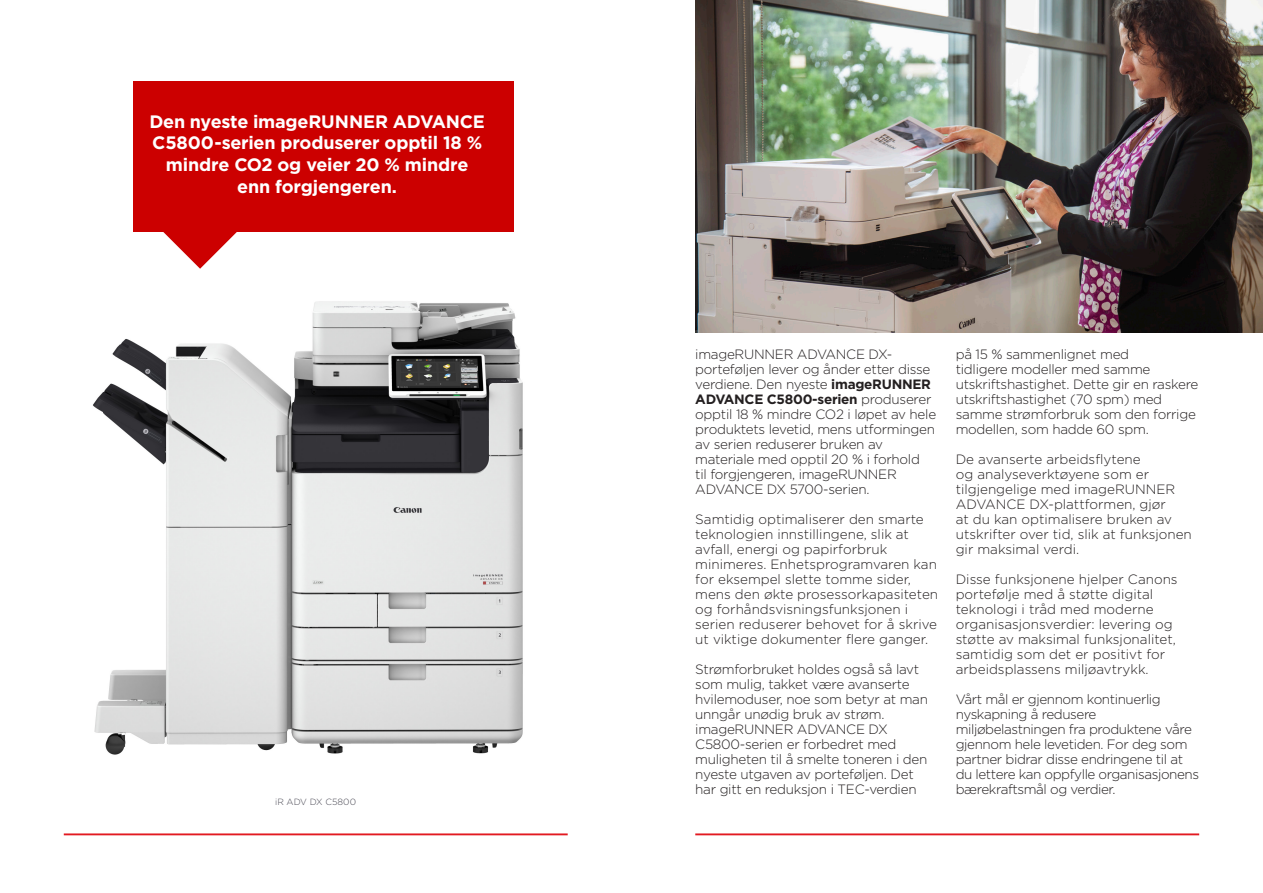
<style>
.page{position:relative;width:1263px;height:893px;background:#fff}
.page>*{position:absolute;margin:0;border:0;box-sizing:border-box;transform-origin:0 0}
.Subheading_BLACK{font:700 18px/21.6px "Gotham";letter-spacing:-.01em;color:#fff;text-align:center}
.t1{font:300 13.5px/15px "Gotham";letter-spacing:-.02em;color:#231f20}
.t2{font:300 13.5px/15px "Gotham";color:#231f20}
.t3{font:300 9px "Gotham";color:#484752}
.s1{font-weight:700}
</style>
<div class="page">
<hr style="left:695px;top:833px;width:504px;height:2px;background:#e21a21">
<hr style="left:64px;top:833px;width:504px;height:2px;background:#e21a21">
<img style="left:695px;top:0;width:568px;height:332px">
<img style="left:93px;top:301px;width:430px;height:454px">
<svg style="left:163px;top:232px;width:74px;height:37px"></svg>
<div style="left:134px;top:81px;width:380px;height:151px;background:#c00"></div>
<p class="Subheading_BLACK" style="left:149px;top:111px;width:337px">Den nyeste imageRUNNER ADVANCE<br>C5800-serien produserer opptil 18 % mindre CO2 og veier 20 % mindre enn forgjengeren.</p>
<p class="t3" style="left:275px;top:796px;width:82px">iR ADV DX C5800</p>
<p class="t1" style="left:695px;top:347px;width:242px">imageRUNNER ADVANCE DX&shy;porteføljen lever og ånder etter disse verdiene. Den nyeste <span class="s1">imageRUNNER<br>ADVANCE C5800-serien</span> produserer opptil 18 % mindre CO2 i løpet av hele produktets levetid, mens utformingen av serien reduserer bruken av materiale med opptil 20 % i forhold<br>til forgjengeren, imageRUNNER<br>ADVANCE DX 5700-serien.</p>
<p class="t2" style="left:695px;top:512px;width:244px">Samtidig optimaliserer den smarte teknologien innstillingene, slik at avfall, energi og papirforbruk minimeres. Enhetsprogramvaren kan for eksempel slette tomme sider, mens den økte prosessorkapasiteten og forhåndsvisningsfunksjonen i serien reduserer behovet for å skrive ut viktige dokumenter flere ganger.</p>
<p class="t1" style="left:695px;top:662px;width:234px">Strømforbruket holdes også så lavt som mulig, takket være avanserte hvilemoduser, noe som betyr at man unngår unødig bruk av strøm. imageRUNNER ADVANCE DX<br>C5800-serien er forbedret med muligheten til å smelte toneren i den nyeste utgaven av porteføljen. Det har gitt en reduksjon i TEC-verdien</p>
<p class="t1" style="left:956px;top:347px;width:244px">på 15 % sammenlignet med<br>tidligere modeller med samme utskriftshastighet. Dette gir en raskere utskriftshastighet (70 spm) med samme strømforbruk som den forrige modellen, som hadde 60 spm.</p>
<p class="t2" style="left:956px;top:452px;width:238px">De avanserte arbeidsflytene<br>og analyseverktøyene som er tilgjengelige med imageRUNNER<br>ADVANCE DX-plattformen, gjør<br>at du kan optimalisere bruken av utskrifter over tid, slik at funksjonen gir maksimal verdi.</p>
<p class="t2" style="left:956px;top:572px;width:223px">Disse funksjonene hjelper Canons portefølje med å støtte digital teknologi i tråd med moderne organisasjonsverdier: levering og støtte av maksimal funksjonalitet, samtidig som det er positivt for arbeidsplassens miljøavtrykk.</p>
<p class="t1" style="left:956px;top:692px;width:245px">Vårt mål er gjennom kontinuerlig nyskapning å redusere miljøbelastningen fra produktene våre gjennom hele levetiden. For deg som partner bidrar disse endringene til at du lettere kan oppfylle organisasjonens bærekraftsmål og verdier.</p>
</div>
